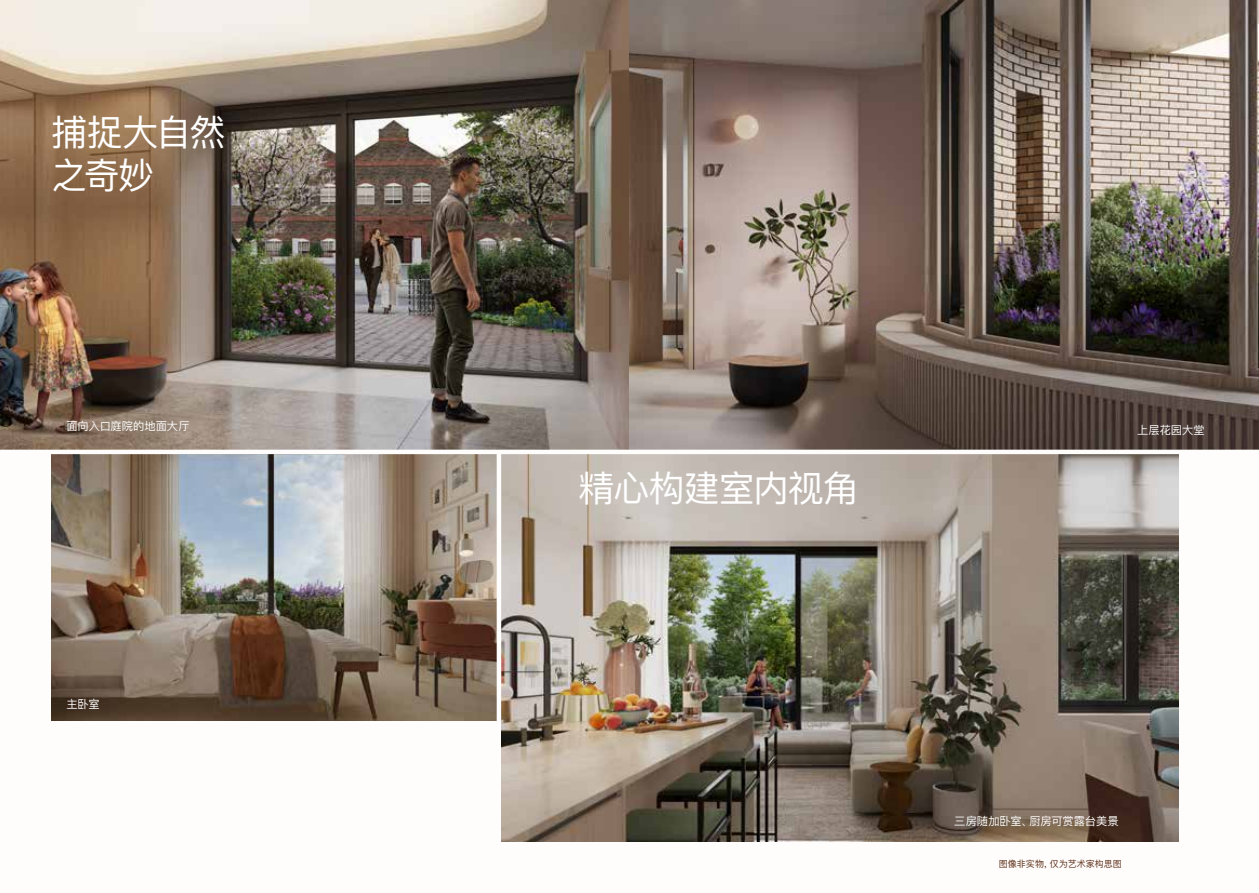
<style>
.page{position:relative;width:1259px;height:893px;background:#fff}
.page>*{position:absolute;margin:0;border:0;box-sizing:border-box;transform-origin:0 0}
.t1{font:36px/43.2px "Ping Fang SC";letter-spacing:-.035em;color:#fff}
.t2{font:11.25px "Ping Fang SC";letter-spacing:-.005em;color:#fff}
.t3{font:9px "Ping Fang SC";letter-spacing:.005em;color:#5d2d16}
</style>
<div class="page">
<img style="left:0;top:0;width:1259px;height:450px">
<img style="left:51px;top:454px;width:446px;height:266px">
<img style="left:501px;top:454px;width:677px;height:388px">
<h1 class="t1" style="left:51px;top:110px;width:176px">捕捉大自然之奇妙</h1>
<p class="t2" style="left:66px;top:419px;width:125px">面向入口庭院的地面大厅</p>
<p class="t2" style="left:66px;top:697px;width:35px">主卧室</p>
<h1 class="t1" style="left:578px;top:466px;width:282px">精心构建室内视角</h1>
<p class="t2" style="left:1137px;top:423px;width:69px">上层花园大堂</p>
<p class="t2" style="left:954px;top:814px;width:166px">三房随加卧室、厨房可赏露台美景</p>
<p class="t3" style="left:999px;top:858px;width:124px">图像非实物，仅为艺术家构思图</p>
</div>
